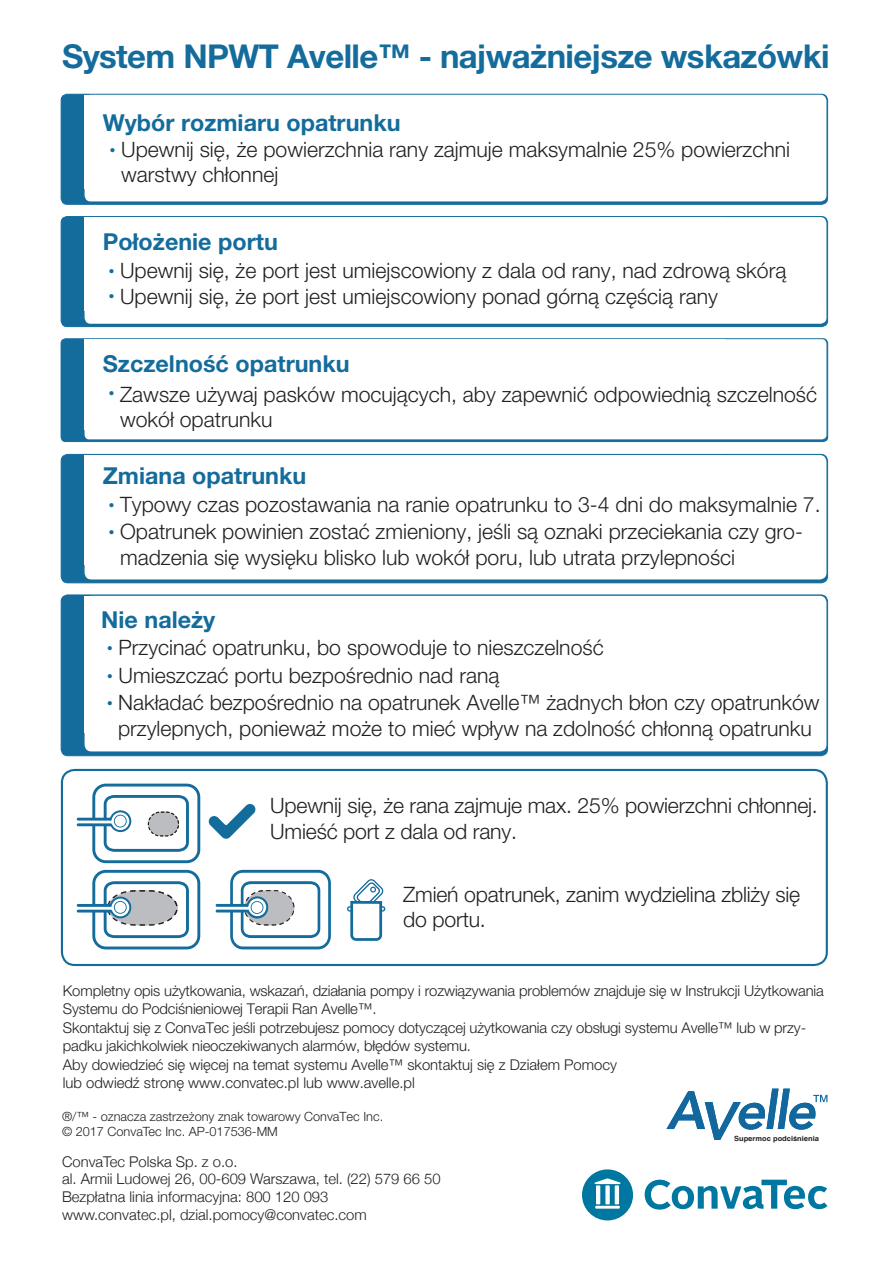
<style>
.page{position:relative;width:893px;height:1263px;background:#fff}
.page>*{position:absolute;margin:0;border:0;box-sizing:border-box;transform-origin:0 0}
.t1{font:700 32.85px "Helvetica Neue";letter-spacing:-.02em;color:#146c9c}
.t2{font:700 23.4px "Helvetica Neue";color:#146c9c}
.t3{font:300 21.15px/25.5px "Helvetica Neue";color:#231f20}
.t4{font:19.05px "Helvetica Neue";color:#146c9c}
.t5{font:300 14.85px/17.9px "Helvetica Neue";letter-spacing:-.01em;color:#231f20}
.t6{font:300 12.75px/15.3px "Helvetica Neue";color:#231f20}
.t7{font:700 7.2px "Swis 721 EU";color:#231f20;scale:1.06 1}
.s1{font-weight:400;font-size:19.05px;color:#146c9c}
</style>
<div class="page">
<div style="left:61px;top:769px;width:767px;height:197px;border:2px solid #146c9c;border-radius:13px"></div>
<svg style="left:61px;top:595px;width:767px;height:161px;background:#2778a4"></svg>
<div style="left:61px;top:595px;width:767px;height:161px;border:1px solid #146c9c;border-radius:7px"></div>
<div style="left:85px;top:596px;width:741px;height:155px;background:#fff;border-radius:7px"></div>
<div style="left:85px;top:596px;width:640px;height:137px;background:#fff"></div>
<svg style="left:61px;top:339px;width:767px;height:103px;background:#327ea8"></svg>
<div style="left:61px;top:339px;width:767px;height:103px;border:1px solid #146c9c;border-radius:5px"></div>
<div style="left:85px;top:339px;width:741px;height:100px;background:#fff;border-radius:5px"></div>
<div style="left:85px;top:339px;width:640px;height:91px;background:#fff"></div>
<div style="left:61px;top:454px;width:767px;height:129px;background:linear-gradient(to right,#146c9c,#156c9c);border-radius:7px"></div>
<div style="left:61px;top:454px;width:767px;height:129px;border:1px solid #146c9c;border-radius:7px"></div>
<div style="left:85px;top:455px;width:741px;height:124px;background:#fff;border-radius:7px"></div>
<div style="left:85px;top:455px;width:640px;height:109px;background:#fff"></div>
<div style="left:61px;top:217px;width:767px;height:110px;background:#146c9c;border-radius:6px"></div>
<div style="left:61px;top:216px;width:767px;height:111px;border:1px solid #146c9c;border-radius:6px"></div>
<div style="left:85px;top:217px;width:741px;height:107px;background:#fff;border-radius:6px"></div>
<div style="left:85px;top:217px;width:640px;height:94px;background:#fff"></div>
<div style="left:61px;top:94px;width:767px;height:110px;background:linear-gradient(to right,#146c9c,#156d9c);border-radius:6px"></div>
<div style="left:61px;top:94px;width:767px;height:111px;border:1px solid #146c9c;border-radius:6px"></div>
<div style="left:85px;top:95px;width:741px;height:106px;background:#fff;border-radius:6px"></div>
<div style="left:85px;top:95px;width:640px;height:94px;background:#fff"></div>
<svg style="left:209px;top:804px;width:47px;height:35px"></svg>
<svg style="left:78px;top:820px;width:14px;height:1px"></svg>
<hr style="left:77px;top:818px;width:37px;height:2px;background:#146c9c">
<hr style="left:77px;top:823px;width:35px;height:3px;background:#146c9c">
<svg style="left:92px;top:784px;width:108px;height:79px"></svg>
<svg style="left:347px;top:879px;width:38px;height:62px"></svg>
<hr style="left:77px;top:904px;width:37px;height:3px;background:#146c9c">
<hr style="left:77px;top:910px;width:35px;height:2px;background:#146c9c">
<svg style="left:92px;top:870px;width:108px;height:79px"></svg>
<hr style="left:216px;top:904px;width:34px;height:3px;background:#146c9c">
<hr style="left:216px;top:909px;width:32px;height:3px;background:#146c9c">
<svg style="left:230px;top:870px;width:101px;height:79px"></svg>
<svg style="left:666px;top:1089px;width:161px;height:51px"></svg>
<svg style="left:645px;top:1180px;width:182px;height:29px"></svg>
<svg style="left:582px;top:1169px;width:51px;height:51px"></svg>
<h1 class="t1" style="left:62px;top:30px;width:769px">System NPWT Avelle™ - najważniejsze wskazówki</h1>
<p class="t2" style="left:103px;top:105px;width:299px">Wybór rozmiaru opatrunku</p>
<p class="t3" style="left:121px;top:135px;width:670px;text-indent:-12px"><span class="s1">•</span> Upewnij się, że powierzchnia rany zajmuje maksymalnie 25% powierzchni warstwy chłonnej</p>
<p class="t2" style="left:103px;top:224px;width:177px">Położenie portu</p>
<p class="t3" style="left:108px;top:257px;width:680px"><span class="s1">•</span> Upewnij się, że port jest umiejscowiony z dala od rany, nad zdrową skórą</p>
<p class="t3" style="left:108px;top:282px;width:611px"><span class="s1">•</span> Upewnij się, że port jest umiejscowiony ponad górną częścią rany</p>
<p class="t2" style="left:103px;top:345px;width:248px">Szczelność opatrunku</p>
<p class="t4" style="left:108px;top:379px;width:8px">•</p>
<p class="t3" style="left:120px;top:380px;width:698px">Zawsze używaj pasków mocujących, aby zapewnić odpowiednią szczelność wokół opatrunku</p>
<p class="t2" style="left:103px;top:458px;width:205px">Zmiana opatrunku</p>
<p class="t3" style="left:108px;top:490px;width:714px"><span class="s1">•</span> Typowy czas pozostawania na ranie opatrunku to 3-4 dni do maksymalnie 7.</p>
<p class="t3" style="left:120px;top:518px;width:684px;text-indent:-12px"><span class="s1">•</span> Opatrunek powinien zostać zmieniony, jeśli są oznaki przeciekania czy gro&shy;madzenia się wysięku blisko lub wokół poru, lub utrata przylepności</p>
<p class="t2" style="left:101px;top:601px;width:116px">Nie należy</p>
<p class="t3" style="left:107px;top:634px;width:499px"><span class="s1">•</span> Przycinać opatrunku, bo spowoduje to nieszczelność</p>
<p class="t3" style="left:107px;top:661px;width:394px"><span class="s1">•</span> Umieszczać portu bezpośrednio nad raną</p>
<p class="t3" style="left:107px;top:689px;width:714px;text-align:center"><span class="s1">•</span> Nakładać bezpośrednio na opatrunek Avelle™ żadnych błon czy opatrunków przylepnych, ponieważ może to mieć wpływ na zdolność chłonną opatrunku</p>
<p class="t3" style="left:270px;top:792px;width:549px">Upewnij się, że rana zajmuje max. 25% powierzchni chłonnej.<br>Umieść port z dala od rany.</p>
<p class="t3" style="left:403px;top:880px;width:398px">Zmień opatrunek, zanim wydzielina zbliży się do portu.</p>
<p class="t5" style="left:63px;top:981px;width:763px">Kompletny opis użytkowania, wskazań, działania pompy i rozwiązywania problemów znajduje się w Instrukcji Użytkowania<br>Systemu do Podciśnieniowej Terapii Ran Avelle™.</p>
<p class="t5" style="left:63px;top:1018px;width:745px">Skontaktuj się z ConvaTec jeśli potrzebujesz pomocy dotyczącej użytkowania czy obsługi systemu Avelle™ lub w przy&shy;padku jakichkolwiek nieoczekiwanych alarmów, błędów systemu.</p>
<p class="t5" style="left:63px;top:1055px;width:556px">Aby dowiedzieć się więcej na temat systemu Avelle™ skontaktuj się z Działem Pomocy lub odwiedź stronę www.convatec.pl lub www.avelle.pl</p>
<p class="t6" style="left:62px;top:1108px;width:323px">®/™ - oznacza zastrzeżony znak towarowy ConvaTec Inc. © 2017 ConvaTec Inc. AP-017536-MM</p>
<p class="t7" style="left:734px;top:1134px;width:82px">Supermoc podciśnienia</p>
<p class="t5" style="left:62px;top:1151px;width:380px">ConvaTec Polska Sp. z o.o.<br>al. Armii Ludowej 26, 00-609 Warszawa, tel. (22) 579 66 50<br>Bezpłatna linia informacyjna: 800 120 093 www.convatec.pl, dzial.pomocy@convatec.com</p>
</div>
